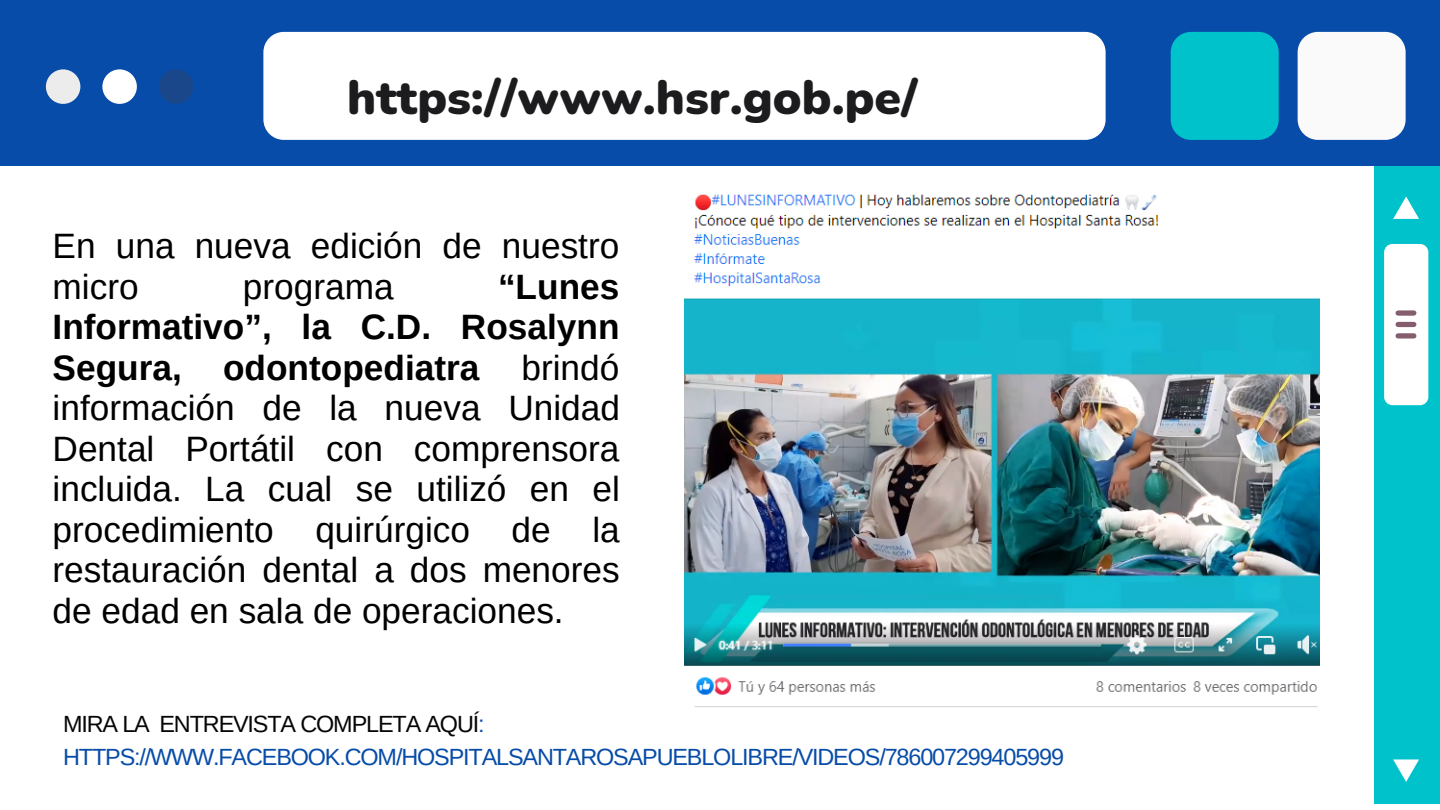
<style>
.page{position:relative;width:1440px;height:810px;background:#fff}
.page>*{position:absolute;margin:0;border:0;box-sizing:border-box;transform-origin:0 0}
.t1{font:900 48.1px "Nunito";color:#1c1b1d}
.t2{font:35.2px/40.5px "Arimo";color:#000}
.t3{font:23.4px/32.5px "Arimo";letter-spacing:-.05em;color:#074ca8}
.s1{font-weight:700}
.s2{color:#060606}
</style>
<div class="page">
<div style="left:1374px;top:166px;width:66px;height:638px;background:#00c2cb"></div>
<div style="left:0;top:0;width:1440px;height:166px;background:#074ca8"></div>
<div style="left:263px;top:32px;width:843px;height:108px;background:#fff;border-radius:20px"></div>
<div style="left:1384px;top:244px;width:44px;height:161px;background:#fff;border-radius:8px"></div>
<div style="left:1171px;top:32px;width:108px;height:108px;background:#00c2cb;border-radius:20px"></div>
<div style="left:1298px;top:32px;width:108px;height:108px;background:#fafafa;border-radius:20px"></div>
<div style="left:46px;top:69px;width:34px;height:35px;background:#edeced;border-radius:50%"></div>
<div style="left:102px;top:69px;width:35px;height:35px;background:#fff;border-radius:50%"></div>
<div style="left:159px;top:69px;width:34px;height:35px;background:#1a4789;border-radius:50%"></div>
<svg style="left:1393px;top:196px;width:26px;height:23px"></svg>
<svg style="left:1393px;top:759px;width:26px;height:23px"></svg>
<div style="left:1398px;top:310px;width:16px;height:6px;background:#845d6f"></div>
<div style="left:1398px;top:322px;width:16px;height:5px;background:#845d6f"></div>
<div style="left:1398px;top:333px;width:16px;height:6px;background:#845d6f"></div>
<img style="left:685px;top:194px;width:635px;height:513px">
<h1 class="t1" style="left:347px;top:65px;width:572px">https://www.hsr.gob.pe/</h1>
<p class="t2" style="left:53px;top:226px;width:568px">En una nueva edición de nuestro micro</p>
<p class="t2" style="left:53px;top:266px;width:569px;text-align:justify;text-indent:445px"><span class="s1">“Lunes Informativo”, la C.D. Rosalynn Segura, odontopediatra</span> brindó información de la nueva Unidad Dental Portátil con comprensora incluida. La cual se utilizó en el procedimiento quirúrgico de la restauración dental a dos menores de edad en sala de operaciones.</p>
<p class="t2" style="left:243px;top:266px;width:152px">programa</p>
<p class="t3" style="left:63px;top:708px;width:1002px"><span class="s2">MIRA LA ENTREVISTA COMPLETA AQUÍ</span>:<br>HTTPS://WWW.FACEBOOK.COM/HOSPITALSANTAROSAPUEBLOLIBRE/VIDEOS/786007299405999</p>
</div>
